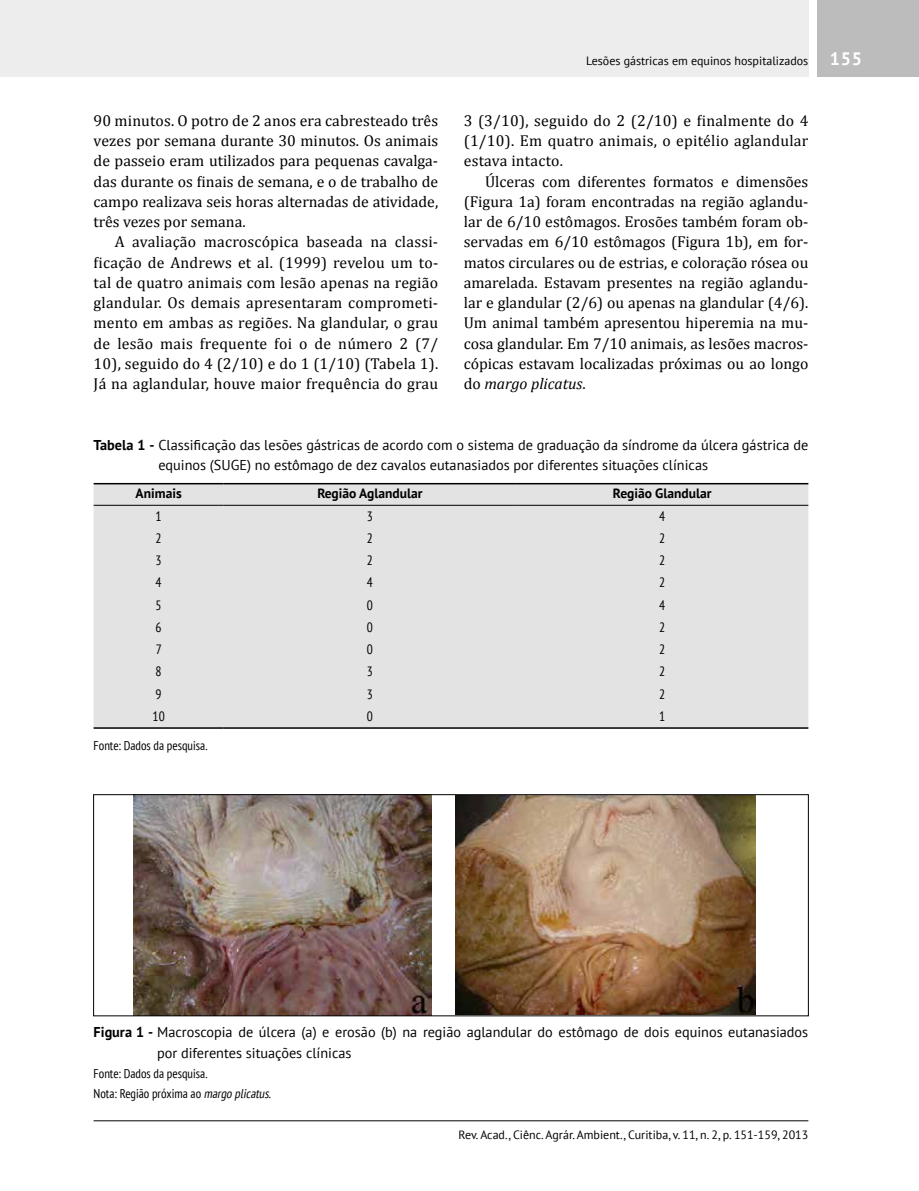
<style>
.page{position:relative;width:919px;height:1191px;background:#fff}
.page>*{position:absolute;margin:0;border:0;box-sizing:border-box;transform-origin:0 0}
.t1{font:15.75px/20.2px "Cambria";color:#000;text-align:justify}
.t2{font:14.25px/20.2px "PT Sans";color:#000}
.t3{font:700 13.5px "PT Sans";color:#000}
.t4{font:condensed 13.5px "PT Sans";color:#000}
.t5{font:condensed 12.75px/20.2px "PT Sans";color:#000}
.t6{font:12px "PT Sans";color:#000}
.s1{font-weight:700;font-size:18px;color:#fff}
.s2{font-style:italic}
.s3{font-weight:700}
</style>
<div class="page">
<div style="left:0;top:0;width:808px;height:77px;background:#ededed"></div>
<div style="left:816px;top:0;width:102px;height:77px;background:#bcbcbc"></div>
<hr style="left:94px;top:1120px;width:714px;height:1px;background:#000">
<div style="left:94px;top:484px;width:714px;height:243px;background:#e3e3e3"></div>
<hr style="left:94px;top:505px;width:130px;height:1px;background:#000">
<hr style="left:224px;top:505px;width:292px;height:1px;background:#000">
<hr style="left:516px;top:505px;width:292px;height:1px;background:#000">
<hr style="left:94px;top:483px;width:130px;height:1px;background:#000">
<hr style="left:224px;top:483px;width:292px;height:1px;background:#000">
<hr style="left:516px;top:483px;width:292px;height:1px;background:#000">
<hr style="left:94px;top:727px;width:130px;height:2px;background:#000">
<hr style="left:224px;top:727px;width:292px;height:2px;background:#000">
<hr style="left:516px;top:727px;width:292px;height:2px;background:#000">
<img style="left:134px;top:796px;width:297px;height:218px">
<img style="left:455px;top:796px;width:300px;height:218px">
<div style="left:93px;top:794px;width:715px;height:222px;border:1px solid #000"></div>
<p class="t1" style="left:94px;top:110px;width:346px">90 minutos. O potro de 2 anos era cabresteado três vezes por semana durante 30 minutos. Os animais de passeio eram utilizados para pequenas cavalga&shy;das durante os finais de semana, e o de trabalho de campo realizava seis horas alternadas de atividade, três vezes por semana.</p>
<p class="t1" style="left:94px;top:232px;width:346px;text-indent:21px">A avaliação macroscópica baseada na classi&shy;ficação de Andrews et al. (1999) revelou um to&shy;tal de quatro animais com lesão apenas na região glandular. Os demais apresentaram comprometi&shy;mento em ambas as regiões. Na glandular, o grau de lesão mais frequente foi o de número 2 (7/ 10), seguido do 4 (2/10) e do 1 (1/10) (Tabela 1).<br>Já na aglandular, houve maior frequência do grau</p>
<p class="t6" style="left:586px;top:53px;width:278px">Lesões gástricas em equinos hospitalizados <span class="s1">155</span></p>
<p class="t1" style="left:463px;top:110px;width:346px">3 (3/10), seguido do 2 (2/10) e finalmente do 4 (1/10). Em quatro animais, o epitélio aglandular estava intacto.</p>
<p class="t1" style="left:463px;top:171px;width:346px;text-indent:21px">Úlceras com diferentes formatos e dimensões (Figura 1a) foram encontradas na região aglandu&shy;lar de 6/10 estômagos. Erosões também foram ob&shy;servadas em 6/10 estômagos (Figura 1b), em for&shy;matos circulares ou de estrias, e coloração rósea ou amarelada. Estavam presentes na região aglandu&shy;lar e glandular (2/6) ou apenas na glandular (4/6).<br>Um animal também apresentou hiperemia na mu&shy;cosa glandular. Em 7/10 animais, as lesões macros&shy;cópicas estavam localizadas próximas ou ao longo do <span class="s2">margo plicatus</span>.</p>
<p class="t2" style="left:158px;top:434px;width:651px;text-indent:-65px"><span class="s3">Tabela 1 -</span> Classificação das lesões gástricas de acordo com o sistema de graduação da síndrome da úlcera gástrica de equinos (SUGE) no estômago de dez cavalos eutanasiados por diferentes situações clínicas</p>
<p class="t3" style="left:136px;top:484px;width:48px">Animais</p>
<p class="t3" style="left:317px;top:484px;width:107px">Região Aglandular</p>
<p class="t3" style="left:613px;top:484px;width:100px">Região Glandular</p>
<p class="t4" style="left:156px;top:507px;width:8px">1</p>
<p class="t4" style="left:367px;top:507px;width:8px">3</p>
<p class="t4" style="left:659px;top:507px;width:8px">4</p>
<p class="t4" style="left:156px;top:529px;width:8px">2</p>
<p class="t4" style="left:367px;top:529px;width:8px">2</p>
<p class="t4" style="left:659px;top:529px;width:8px">2</p>
<p class="t4" style="left:156px;top:551px;width:8px">3</p>
<p class="t4" style="left:367px;top:551px;width:8px">2</p>
<p class="t4" style="left:659px;top:551px;width:8px">2</p>
<p class="t4" style="left:156px;top:574px;width:8px">4</p>
<p class="t4" style="left:367px;top:574px;width:8px">4</p>
<p class="t4" style="left:659px;top:574px;width:8px">2</p>
<p class="t4" style="left:156px;top:596px;width:8px">5</p>
<p class="t4" style="left:367px;top:596px;width:8px">0</p>
<p class="t4" style="left:659px;top:596px;width:8px">4</p>
<p class="t4" style="left:156px;top:618px;width:8px">6</p>
<p class="t4" style="left:367px;top:618px;width:8px">0</p>
<p class="t4" style="left:659px;top:618px;width:8px">2</p>
<p class="t4" style="left:156px;top:640px;width:8px">7</p>
<p class="t4" style="left:367px;top:640px;width:8px">0</p>
<p class="t4" style="left:659px;top:640px;width:8px">2</p>
<p class="t4" style="left:156px;top:663px;width:8px">8</p>
<p class="t4" style="left:367px;top:663px;width:8px">3</p>
<p class="t4" style="left:659px;top:663px;width:8px">2</p>
<p class="t4" style="left:156px;top:685px;width:8px">9</p>
<p class="t4" style="left:367px;top:685px;width:8px">3</p>
<p class="t4" style="left:659px;top:685px;width:8px">2</p>
<p class="t4" style="left:152px;top:707px;width:14px">10</p>
<p class="t4" style="left:367px;top:707px;width:8px">0</p>
<p class="t4" style="left:659px;top:707px;width:8px">1</p>
<p class="t5" style="left:94px;top:735px;width:115px">Fonte: Dados da pesquisa.</p>
<p class="t2" style="left:157px;top:1022px;width:652px;text-indent:-63px"><span class="s3">Figura 1 -</span> Macroscopia de úlcera (a) e erosão (b) na região aglandular do estômago de dois equinos eutanasiados por diferentes situações clínicas</p>
<p class="t5" style="left:94px;top:1063px;width:179px">Fonte: Dados da pesquisa.<br>Nota: Região próxima ao <span class="s2">margo plicatus</span>.</p>
<p class="t6" style="left:458px;top:1126px;width:351px">Rev. Acad., Ciênc. Agrár. Ambient., Curitiba, v. 11, n. 2, p. 151-159, 2013</p>
</div>
